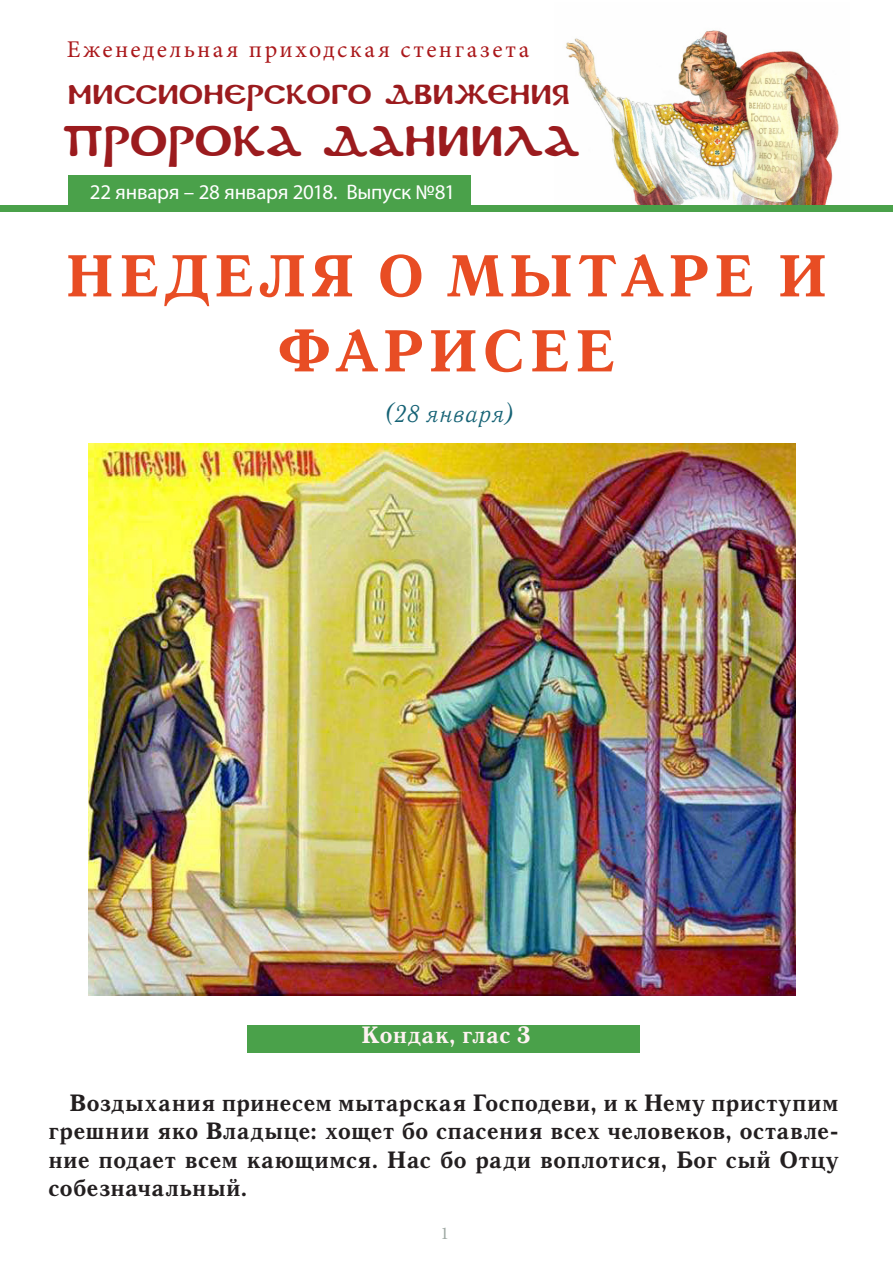
<style>
.page{position:relative;width:893px;height:1263px;background:#fff}
.page>*{position:absolute;margin:0;border:0;box-sizing:border-box;transform-origin:0 0}
.Название{font:700 60px/75px "Quant Antiqua C";letter-spacing:.07em;color:#e84d24;text-align:center}
.t1{font:42px "DS Coptic";letter-spacing:.005em;color:#9b1b1e}
.t2{font:27px "DS Coptic";letter-spacing:.005em;color:#9b1b1e}
._2__Основной_текст{font:700 24px/28.5px "Quant Antiqua C";letter-spacing:-.01em;color:#231f20;text-align:justify}
.t3{font:24px "Minion Pro";letter-spacing:.105em;color:#aa181b}
.Тропарь_белый{font:700 24px "Quant Antiqua C";letter-spacing:-.015em;color:#fff2f2}
.Курсив_число_святого{font:italic 24px "Quant Antiqua C";color:#156275}
.t4{font:21px "Myriad Pro";letter-spacing:-.01em;color:#fff}
.t5{font:18px "Minion Pro";color:#9fa9a4}
</style>
<div class="page">
<img style="left:555px;top:30px;width:295px;height:176px">
<div style="left:68px;top:175px;width:403px;height:34px;background:#4aa14a"></div>
<div style="left:0;top:206px;width:893px;height:6px;background:#4aa14a"></div>
<div style="left:247px;top:1025px;width:393px;height:27px;background:#4aa14a"></div>
<img style="left:88px;top:443px;width:707px;height:552px">
<p class="t3" style="left:67px;top:33px;width:464px">Еженедельная приходская стенгазета</p>
<p class="t2" style="left:68px;top:77px;width:504px">Миссионерского движения</p>
<p class="t1" style="left:62px;top:113px;width:519px">ПРОРОКА ДАНИИЛА</p>
<p class="t4" style="left:90px;top:179px;width:367px">22 января – 28 января 2018. Выпуск №81</p>
<p class="Название" style="left:65px;top:239px;width:764px">НЕДЕЛЯ О МЫТАРЕ И<br>ФАРИСЕЕ</p>
<p class="Курсив_число_святого" style="left:384px;top:400px;width:134px">(28 января)</p>
<p class="Тропарь_белый" style="left:361px;top:1022px;width:171px">Кондак, глас 3</p>
<p class="_2__Основной_текст" style="left:48px;top:1089px;width:792px;text-indent:21px">Воздыхания принесем мытарская Господеви, и к Нему приступим грешнии яко Владыце: хощет бо спасения всех человеков, оставле&shy;ние подает всем кающимся. Нас бо ради воплотися, Бог сый Отцу собезначальный.</p>
<p class="t5" style="left:440px;top:1221px;width:10px">1</p>
</div>
